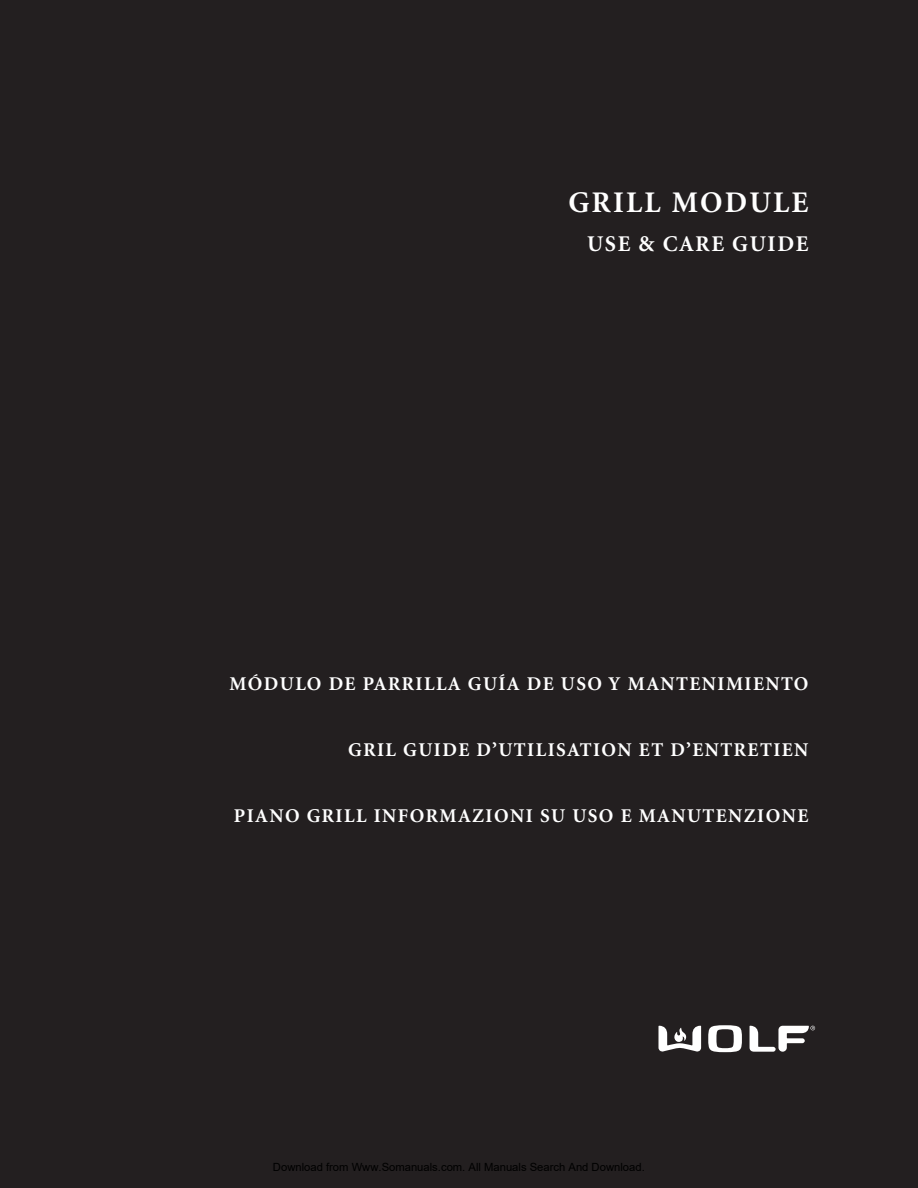
<style>
.page{position:relative;width:918px;height:1188px;background:#231f20}
.page>*{position:absolute;margin:0;border:0;box-sizing:border-box;transform-origin:0 0}
.t1{font:700 30px "Minion";letter-spacing:.075em;color:#fff}
.t2{font:700 22.5px "Minion";letter-spacing:.075em;color:#fff}
.t3{font:700 19.5px "Minion";letter-spacing:.075em;color:#fff}
.t4{font:11.25px "Arial";color:#000}
</style>
<div class="page">
<svg style="left:708px;top:1025px;width:34px;height:27px"></svg>
<svg style="left:658px;top:1026px;width:43px;height:26px"></svg>
<svg style="left:750px;top:1026px;width:65px;height:26px"></svg>
<h1 class="t1" style="left:569px;top:190px;width:241px">GRILL MODULE</h1>
<p class="t2" style="left:587px;top:235px;width:223px">USE &amp; CARE GUIDE</p>
<p class="t3" style="left:229px;top:677px;width:581px">MÓDULO DE PARRILLA GUÍA DE USO Y MANTENIMIENTO</p>
<p class="t3" style="left:348px;top:742px;width:462px">GRIL GUIDE D’UTILISATION ET D’ENTRETIEN</p>
<p class="t3" style="left:234px;top:808px;width:576px">PIANO GRILL INFORMAZIONI SU USO E MANUTENZIONE</p>
<p class="t4" style="left:273px;top:1160px;width:373px">Download from Www.Somanuals.com. All Manuals Search And Download.</p>
</div>
